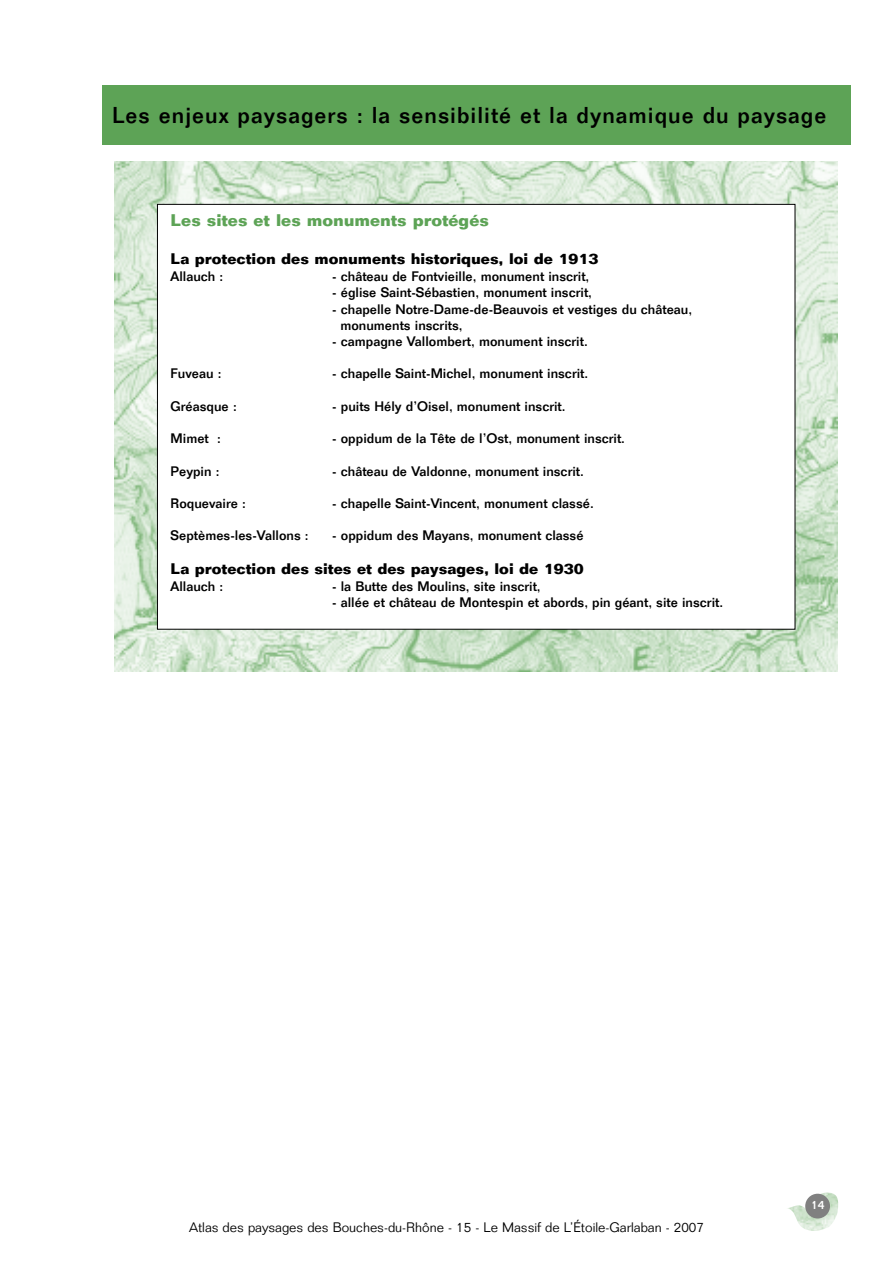
<style>
.page{position:relative;width:893px;height:1263px;background:#fff}
.page>*{position:absolute;margin:0;border:0;box-sizing:border-box;transform-origin:0 0}
.t1{font:500 22.5px "Folio";letter-spacing:.045em;color:#000}
.t2{font:700 16.5px "Folio";color:#5da356}
.t3{font:700 15px "Folio";color:#000}
.t4{font:500 13.5px/16.2px "Folio";color:#000}
.t5{font:300 13.5px "Folio";color:#000}
.t6{font:500 12px "Folio";color:#fff}
</style>
<div class="page">
<img style="left:788px;top:1192px;width:51px;height:39px">
<div style="left:805px;top:1194px;width:25px;height:24px;background:#808080;border-radius:50%"></div>
<div style="left:102px;top:85px;width:748px;height:60px;background:#5da356"></div>
<img style="left:115px;top:162px;width:723px;height:510px">
<div style="left:157px;top:204px;width:638px;height:425px;background:#fff"></div>
<h1 class="t1" style="left:112px;top:107px;width:716px">Les enjeux paysagers : la sensibilité et la dynamique du paysage</h1>
<p class="t2" style="left:171px;top:214px;width:320px">Les sites et les monuments protégés</p>
<p class="t3" style="left:171px;top:254px;width:429px">La protection des monuments historiques, loi de 1913</p>
<p class="t4" style="left:171px;top:270px;width:54px">Allauch :</p>
<p class="t4" style="left:332px;top:270px;width:259px">- château de Fontvieille, monument inscrit,</p>
<p class="t4" style="left:332px;top:286px;width:261px">- église Saint-Sébastien, monument inscrit,</p>
<p class="t4" style="left:340px;top:302px;width:353px;text-indent:-8px">- chapelle Notre-Dame-de-Beauvois et vestiges du château, monuments inscrits,</p>
<p class="t4" style="left:332px;top:335px;width:257px">- campagne Vallombert, monument inscrit.</p>
<p class="t4" style="left:171px;top:367px;width:52px">Fuveau :</p>
<p class="t4" style="left:332px;top:367px;width:258px">- chapelle Saint-Michel, monument inscrit.</p>
<p class="t4" style="left:171px;top:399px;width:68px">Gréasque :</p>
<p class="t4" style="left:332px;top:399px;width:235px">- puits Hély d’Oisel, monument inscrit.</p>
<p class="t4" style="left:171px;top:432px;width:52px">Mimet :</p>
<p class="t4" style="left:332px;top:432px;width:294px">- oppidum de la Tête de l’Ost, monument inscrit.</p>
<p class="t4" style="left:171px;top:464px;width:50px">Peypin :</p>
<p class="t4" style="left:332px;top:464px;width:253px">- château de Valdonne, monument inscrit.</p>
<p class="t4" style="left:171px;top:497px;width:77px">Roquevaire :</p>
<p class="t4" style="left:332px;top:497px;width:263px">- chapelle Saint-Vincent, monument classé.</p>
<p class="t4" style="left:171px;top:529px;width:140px">Septèmes-les-Vallons :</p>
<p class="t4" style="left:332px;top:529px;width:253px">- oppidum des Mayans, monument classé</p>
<p class="t3" style="left:171px;top:563px;width:415px">La protection des sites et des paysages, loi de 1930</p>
<p class="t4" style="left:171px;top:579px;width:54px">Allauch :</p>
<p class="t4" style="left:332px;top:579px;width:210px">- la Butte des Moulins, site inscrit,</p>
<p class="t4" style="left:332px;top:596px;width:392px">- allée et château de Montespin et abords, pin géant, site inscrit.</p>
<p class="t5" style="left:189px;top:1222px;width:516px">Atlas des paysages des Bouches-du-Rhône - 15 - Le Massif de L’Étoile-Garlaban - 2007</p>
<p class="t6" style="left:811px;top:1201px;width:15px">14</p>
</div>
